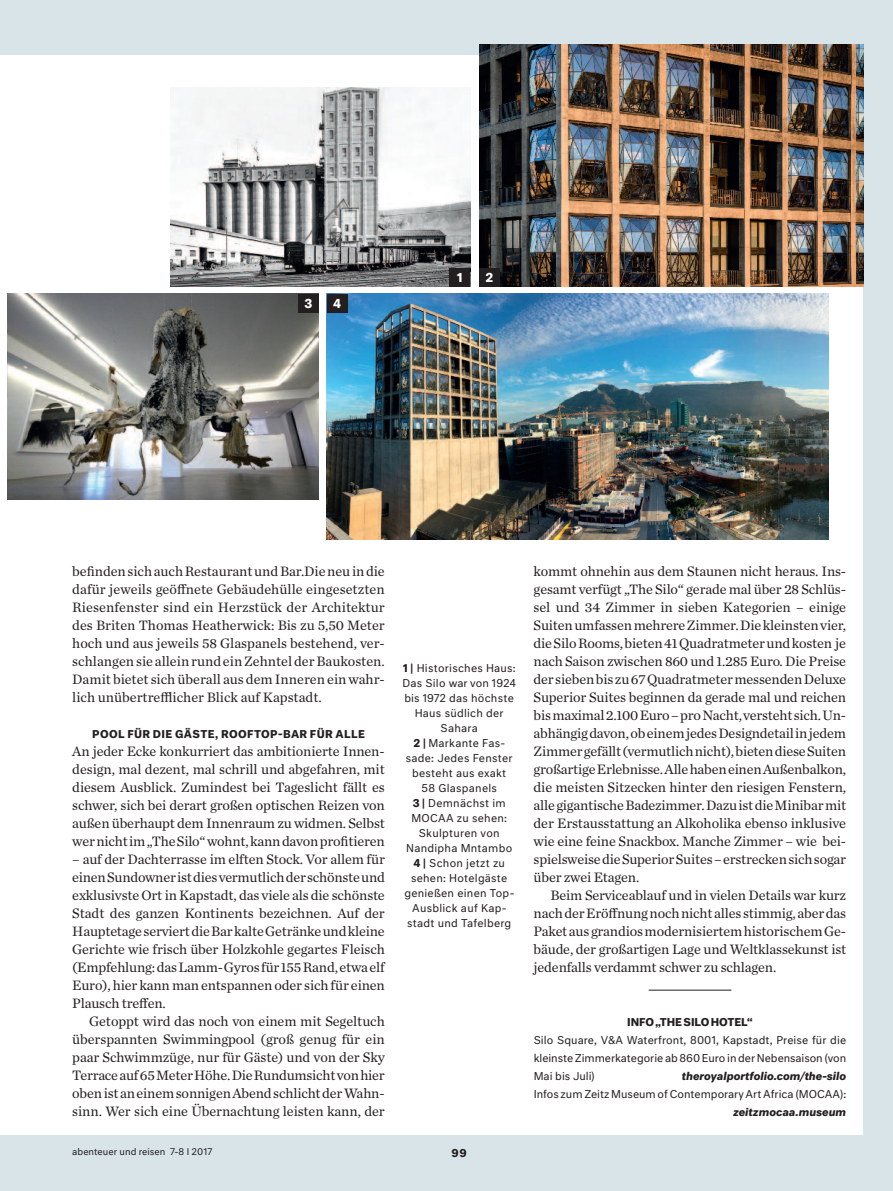
<style>
.page{position:relative;width:893px;height:1191px;background:#d9e4e8}
.page>*{position:absolute;margin:0;border:0;box-sizing:border-box;transform-origin:0 0}
.t1{font:14.25px/18px "Chronicle Text G1";letter-spacing:-.01em;color:#231f20;text-align:justify}
.t2{font:700 12px "Neutral Std";color:#fff}
.t3{font:10.5px/15px "Neutral Std";letter-spacing:.025em;color:#231f20;text-align:justify}
.t4{font:10.5px "Neutral Std";color:#231f20}
.t5{font:italic 700 10.5px "Neutral Std";color:#231f20}
.t6{font:700 10.5px "Neutral Std";letter-spacing:.035em;color:#231f20}
.t7{font:700 10.5px "Neutral Std";letter-spacing:-.015em;color:#231f20}
.t8{font:9px "Neutral Std";color:#231f20}
.s1{font-weight:700}
</style>
<div class="page">
<div style="left:0;top:55px;width:863px;height:1079px;background:#fff"></div>
<hr style="left:649px;top:990px;width:82px;height:1px;background:#231f20">
<img style="left:479px;top:44px;width:384px;height:242px">
<div style="left:479px;top:268px;width:21px;height:18px;background:#231f20"></div>
<img style="left:7px;top:294px;width:312px;height:206px">
<div style="left:298px;top:294px;width:21px;height:18px;background:#231f20"></div>
<img style="left:327px;top:294px;width:501px;height:246px">
<div style="left:327px;top:294px;width:21px;height:18px;background:#231f20"></div>
<img style="left:171px;top:88px;width:299px;height:199px">
<div style="left:449px;top:268px;width:21px;height:18px;background:#231f20"></div>
<p class="t2" style="left:305px;top:295px;width:9px">3</p>
<p class="t2" style="left:333px;top:295px;width:10px">4</p>
<p class="t2" style="left:457px;top:269px;width:7px">1</p>
<p class="t2" style="left:485px;top:269px;width:9px">2</p>
<p class="t1" style="left:72px;top:561px;width:314px">befindensichauchRestaurantundBar.Dieneuindie dafür jeweils geöffnete Gebäudehülle eingesetzten Riesenfenster sind ein Herzstück der Architektur des Briten Thomas Heatherwick: Bis zu 5,50 Meter hoch und aus jeweils 58 Glaspanels bestehend, ver&shy;schlangensie alleinrundeinZehntelderBaukosten.<br>Damit bietet sichüberall aus demInnereneinwahr&shy;lich unübertrefflicher Blick auf Kapstadt.</p>
<p class="t6" style="left:92px;top:727px;width:274px">POOL FÜR DIE GÄSTE, ROOFTOP-BAR FÜR ALLE</p>
<p class="t1" style="left:72px;top:741px;width:314px">An jeder Ecke konkurriert das ambitionierte Innen&shy;design, mal dezent, mal schrill und abgefahren, mit diesem Ausblick. Zumindest bei Tageslicht fällt es schwer, sich bei derart großen optischen Reizen von außen überhaupt dem Innenraum zu widmen. Selbst wernichtim„TheSilo“wohnt,kanndavonprofitieren</p>
<p class="t1" style="left:72px;top:849px;width:314px">– auf der Dachterrasse im elften Stock. Vor allem für einenSundowneristdiesvermutlichderschönsteund exklusivste Ort in Kapstadt, das viele als die schönste Stadt des ganzen Kontinents bezeichnen. Auf der HauptetageserviertdieBarkalteGetränkeundkleine Gerichte wie frisch über Holzkohle gegartes Fleisch (Empfehlung:dasLamm-Gyros für 155Rand,etwaelf Euro), hier kann man entspannen oder sich für einen Plausch treffen.</p>
<p class="t1" style="left:72px;top:1011px;width:314px;text-indent:17px">Getoppt wird das noch von einem mit Segeltuch überspannten Swimmingpool (groß genug für ein paar Schwimmzüge, nur für Gäste) und von der Sky Terraceauf65MeterHöhe.DieRundumsichtvonhier obenistaneinemsonnigenAbendschlichtderWahn&shy;sinn. Wer sich eine Übernachtung leisten kann, der</p>
<p class="t3" style="left:402px;top:660px;width:115px;text-align:center"><span class="s1">1 |</span> Historisches Haus:<br>Das Silo war von 1924 bis 1972 das höchste<br>Haus südlich der<br>Sahara<br><span class="s1">2 |</span> Markante Fas&shy;sade: Jedes Fenster besteht aus exakt<br>58 Glaspanels<br><span class="s1">3 |</span> Demnächst im<br>MOCAA zu sehen:<br>Skulpturen von<br>Nandipha Mntambo<br><span class="s1">4 |</span> Schon jetzt zu sehen: Hotelgäste genießen einen Top-<br>Ausblick auf Kap&shy;stadt und Tafelberg</p>
<p class="t8" style="left:72px;top:1146px;width:142px">abenteuer und reisen 7-8 I 2017</p>
<p class="t6" style="left:452px;top:1145px;width:17px">99</p>
<p class="t1" style="left:534px;top:561px;width:314px">kommt ohnehin aus dem Staunen nicht heraus. Ins&shy;gesamt verfügt „The Silo“ gerade mal über 28 Schlüs&shy;sel und 34 Zimmer in sieben Kategorien – einige SuitenumfassenmehrereZimmer.Diekleinstenvier, dieSiloRooms,bieten41Quadratmeterundkosten je nach Saison zwischen 860 und 1.285 Euro. Die Preise der siebenbiszu67QuadratmetermessendenDeluxe Superior Suites beginnen da gerade mal und reichen bismaximal2.100Euro–proNacht,verstehtsich.Un&shy;abhängigdavon,obeinemjedesDesigndetailinjedem Zimmergefällt(vermutlichnicht),bietendieseSuiten großartigeErlebnisse.AllehabeneinenAußenbalkon, die meisten Sitzecken hinter den riesigen Fenstern, allegigantischeBadezimmer.DazuistdieMinibarmit der Erstausstattung an Alkoholika ebenso inklusive wie eine feine Snackbox. Manche Zimmer – wie bei&shy;spielsweisedieSuperiorSuites–erstreckensichsogar über zwei Etagen.</p>
<p class="t1" style="left:534px;top:885px;width:314px;text-indent:17px">Beim Serviceablauf und in vielen Details war kurz nachderEröffnungnochnichtalles stimmig,aberdas PaketausgrandiosmodernisiertemhistorischemGe&shy;bäude, der großartigen Lage und Weltklassekunst ist jedenfalls verdammt schwer zu schlagen.</p>
<p class="t7" style="left:627px;top:1015px;width:127px">INFO „THE SILO HOTEL“</p>
<p class="t3" style="left:534px;top:1031px;width:314px;line-height:18px">Silo Square, V&amp;A Waterfront, 8001, Kapstadt, Preise für die kleinste Zimmerkategorie ab 860 Euro in der Nebensaison (von Mai bis Juli)</p>
<p class="t5" style="left:682px;top:1069px;width:166px">theroyalportfolio.com/the-silo</p>
<p class="t4" style="left:534px;top:1087px;width:314px">Infos zum Zeitz Museum of Contemporary Art Africa (MOCAA):</p>
<p class="t5" style="left:733px;top:1105px;width:115px">zeitzmocaa.museum</p>
</div>
